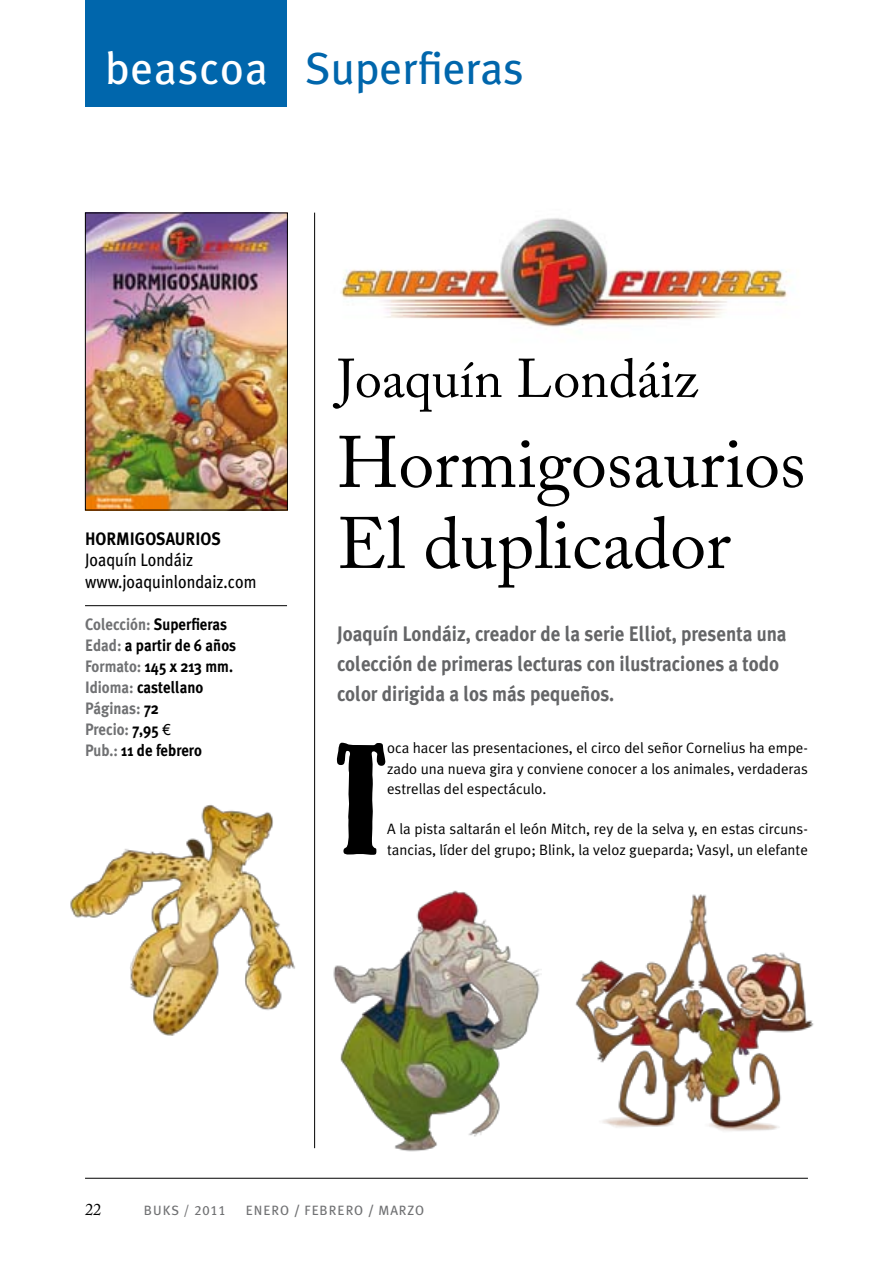
<style>
.page{position:relative;width:893px;height:1263px;background:#fff}
.page>*{position:absolute;margin:0;border:0;box-sizing:border-box;transform-origin:0 0}
.t1{font:700 condensed 155.1px "Bernhard Std";color:#000;scale:.9 1}
.t2{font:72px/81px "Adobe Caslon Pro";color:#000}
.t3{font:54px "Adobe Caslon Pro";color:#000}
.t4{font:45px "Meta Plus";color:#0066ac}
.t5{font:45px "Meta Plus";letter-spacing:.02em;color:#fff}
.t6{font:700 21px/30px "Meta Plus";color:#646567;scale:.9 1}
.t7{font:18px/21.6px "Meta Plus";color:#000;scale:.9 1}
.t8{font:700 18px "Meta Plus";color:#000;scale:.9 1}
.t9{font:700 16.5px/21px "Meta Plus";color:#000;scale:.9 1}
.t10{font:16.5px "Adobe Caslon Pro";color:#000}
.t11{font:15px/20.2px "Meta Plus Normal";color:#000;text-align:justify}
.t12{font:13.5px "Meta Plus Book Caps";letter-spacing:.065em;color:#707173}
.s1{color:#707173}
.s2{font-family:"Euro Sans ITC";font-weight:500}
.s3{font-family:"Meta Plus";font-weight:700}
</style>
<div class="page">
<hr style="left:85px;top:1178px;width:723px;height:1px;background:#000">
<div style="left:85px;top:0;width:202px;height:106px;background:#0066ac"></div>
<img style="left:575px;top:894px;width:239px;height:237px">
<img style="left:333px;top:890px;width:208px;height:262px">
<img style="left:70px;top:804px;width:225px;height:232px">
<hr style="left:314px;top:213px;width:1px;height:935px;background:#000">
<hr style="left:85px;top:605px;width:202px;height:1px;background:#000">
<img style="left:87px;top:215px;width:199px;height:293px">
<div style="left:85px;top:213px;width:203px;height:297px;border:1px solid #000"></div>
<img style="left:341px;top:218px;width:449px;height:109px">
<h3 class="t5" style="left:105px;top:42px;width:164px">beascoa</h3>
<h3 class="t4" style="left:305px;top:42px;width:220px">Superfieras</h3>
<p class="t8" style="left:85px;top:528px;width:152px">HORMIGOSAURIOS</p>
<p class="t7" style="left:85px;top:549px;width:192px">Joaquín Londáiz www.joaquinlondaiz.com</p>
<p class="t9" style="left:85px;top:613px;width:169px"><span class="s1">Colección:</span> Superfieras<br><span class="s1">Edad:</span> a partir de 6 años<br><span class="s1">Formato:</span> 145 x 213 mm.<br><span class="s1">Idioma:</span> castellano<br><span class="s1">Páginas:</span> 72<br><span class="s1">Precio:</span> 7,95 <span class="s2">e<br></span><span class="s1">Pub.:</span> 11 de febrero</p>
<h3 class="t3" style="left:337px;top:347px;width:362px">Joaquín Londáiz</h3>
<h2 class="t2" style="left:337px;top:421px;width:470px">Hormigosaurios<br>El duplicador</h2>
<h3 class="t6" style="left:337px;top:619px;width:501px">Joaquín Londáiz, creador de la serie Elliot, presenta una colección de primeras lecturas con ilustraciones a todo color dirigida a los más pequeños.</h3>
<h1 class="t1" style="left:337px;top:719px;width:53px">T</h1>
<p class="t11" style="left:387px;top:738px;width:422px">oca hacer las presentaciones, el circo del señor Cornelius ha empe&shy;zado una nueva gira y conviene conocer a los animales, verdaderas estrellas del espectáculo.</p>
<p class="t11" style="left:387px;top:819px;width:422px">A la pista saltarán el león Mitch, rey de la selva y, en estas circuns&shy;tancias, líder del grupo; Blink, la veloz gueparda; Vasyl, un elefante</p>
<p class="t10" style="left:85px;top:1200px;width:18px">22</p>
<p class="t12" style="left:144px;top:1203px;width:83px">BUKS / 2011</p>
<p class="t12" style="left:246px;top:1203px;width:180px">ENERO <span class="s3">/</span> FEBRERO <span class="s3">/</span> MARZO</p>
</div>
